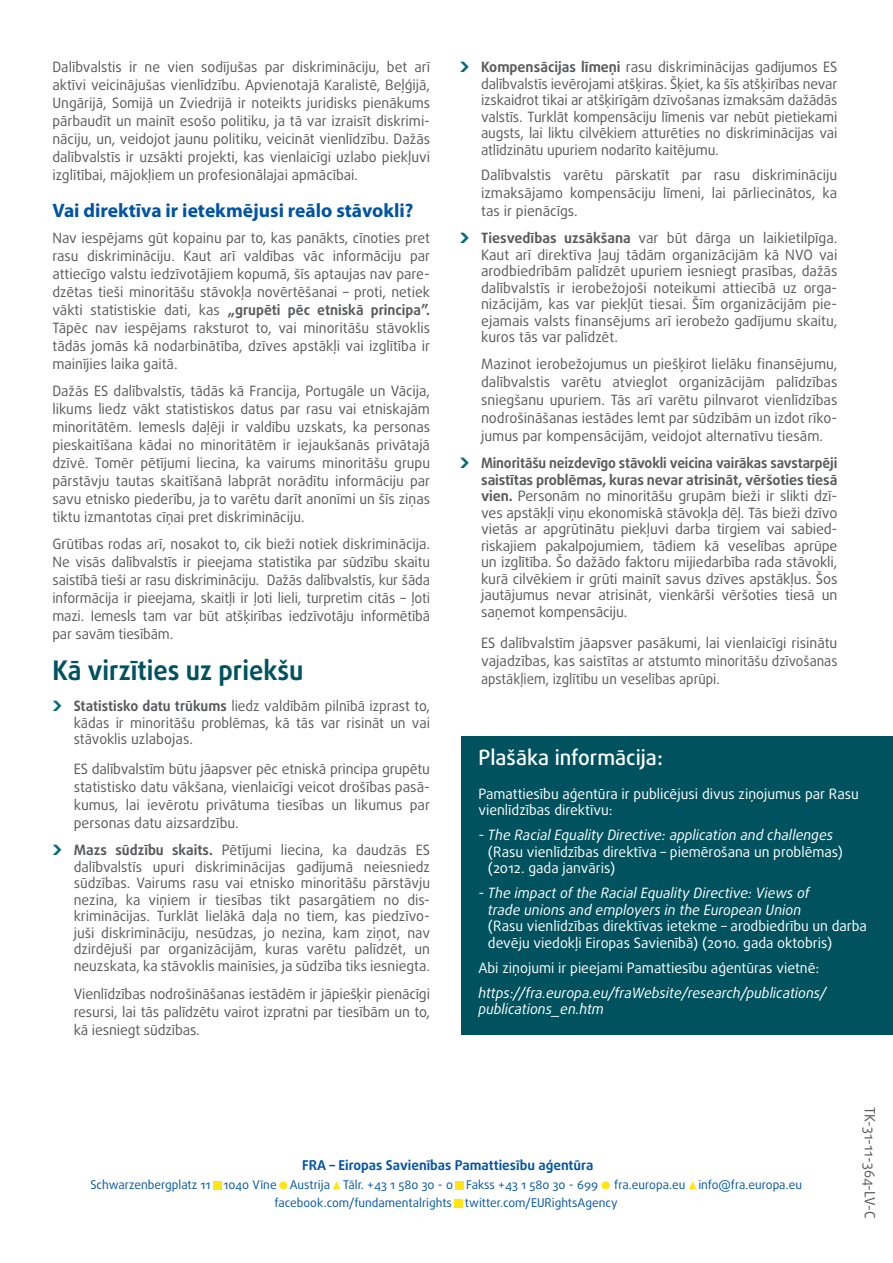
<style>
.page{position:relative;width:893px;height:1263px;background:#fff}
.page>*{position:absolute;margin:0;border:0;box-sizing:border-box;transform-origin:0 0}
.titre{font:700 27px "Daxline Pro";color:#00535e;scale:.94 1}
.titre_further_info{font:500 21px "Daxline Pro";color:#fff}
.sous-titre{font:700 19.5px "Myriad Pro";color:#0054a4}
.texte_flèche{font:14.25px/16.5px "Daxline Pro";color:#58595b;text-align:justify}
.body{font:14.25px/18px "Daxline Pro";color:#58595b;text-align:justify}
.body_retrait{font:14.25px/18px "Daxline Pro";color:#58595b;text-align:justify}
.further_info{font:14.25px/16.5px "Daxline Pro";color:#fff}
.further_info-2{font:italic 14.25px/16.5px "Daxline Pro";color:#fff}
.further_info-3{font:14.25px "Daxline Pro";color:#58595b}
.t1{font:700 13.5px "Daxline Pro";color:#0054a4}
.t2{font:12px "Daxline Pro";color:#0054a4}
.s1{font-weight:700}
.s2{font-style:italic}
</style>
<div class="page">
<div style="left:461px;top:736px;width:432px;height:299px;background:#00535e"></div>
<div style="left:279px;top:1181px;width:8px;height:8px;background:#ffe512;border-radius:50%"></div>
<div style="left:602px;top:1181px;width:8px;height:8px;background:#ffe512;border-radius:50%"></div>
<div style="left:214px;top:1181px;width:8px;height:8px;background:#ffe512"></div>
<div style="left:454px;top:1200px;width:9px;height:8px;background:#ffe512"></div>
<div style="left:456px;top:1181px;width:8px;height:8px;background:#ffe512"></div>
<svg style="left:332px;top:1181px;width:9px;height:8px"></svg>
<svg style="left:689px;top:1181px;width:8px;height:8px"></svg>
<p class="body" style="left:52px;top:58px;width:379px">Dalībvalstis ir ne vien sodījušas par diskrimināciju, bet arī aktīvi veicinājušas vienlīdzību. Apvienotajā Karalistē, Beļģijā, Ungārijā, Somijā un Zviedrijā ir noteikts juridisks pienākums pārbaudīt un mainīt esošo politiku, ja tā var izraisīt diskrimi&shy;nāciju, un, veidojot jaunu politiku, veicināt vienlīdzību. Dažās dalībvalstīs ir uzsākti projekti, kas vienlaicīgi uzlabo piekļuvi izglītībai, mājokļiem un profesionālajai apmācībai.</p>
<p class="sous-titre" style="left:52px;top:197px;width:363px">Vai direktīva ir ietekmējusi reālo stāvokli?</p>
<p class="body" style="left:52px;top:229px;width:379px">Nav iespējams gūt kopainu par to, kas panākts, cīnoties pret rasu diskrimināciju. Kaut arī valdības vāc informāciju par attiecīgo valstu iedzīvotājiem kopumā, šīs aptaujas nav pare&shy;dzētas tieši minoritāšu stāvokļa novērtēšanai – proti, netiek vākti statistiskie dati, kas <span class="s1">„grupēti pēc etniskā principa”.<br></span>Tāpēc nav iespējams raksturot to, vai minoritāšu stāvoklis tādās jomās kā nodarbinātība, dzīves apstākļi vai izglītība ir mainījies laika gaitā.</p>
<p class="body" style="left:52px;top:382px;width:379px">Dažās ES dalībvalstīs, tādās kā Francija, Portugāle un Vācija, likums liedz vākt statistiskos datus par rasu vai etniskajām minoritātēm. Iemesls daļēji ir valdību uzskats, ka personas pieskaitīšana kādai no minoritātēm ir iejaukšanās privātajā dzīvē. Tomēr pētījumi liecina, ka vairums minoritāšu grupu pārstāvju tautas skaitīšanā labprāt norādītu informāciju par savu etnisko piederību, ja to varētu darīt anonīmi un šīs ziņas tiktu izmantotas cīņai pret diskrimināciju.</p>
<p class="body" style="left:52px;top:535px;width:379px">Grūtības rodas arī, nosakot to, cik bieži notiek diskriminācija.<br>Ne visās dalībvalstīs ir pieejama statistika par sūdzību skaitu saistībā tieši ar rasu diskrimināciju. Dažās dalībvalstīs, kur šāda informācija ir pieejama, skaitļi ir ļoti lieli, turpretim citās – ļoti mazi. Iemesls tam var būt atšķirības iedzīvotāju informētībā par savām tiesībām.</p>
<p class="titre" style="left:52px;top:652px;width:269px">Kā virzīties uz priekšu</p>
<p class="texte_flèche" style="left:74px;top:698px;width:358px"><span class="s1">Statistisko datu trūkums</span> liedz valdībām pilnībā izprast to, kādas ir minoritāšu problēmas, kā tās var risināt un vai stāvoklis uzlabojas.</p>
<p class="body_retrait" style="left:74px;top:760px;width:358px">ES dalībvalstīm būtu jāapsver pēc etniskā principa grupētu statistisko datu vākšana, vienlaicīgi veicot drošības pasā&shy;kumus, lai ievērotu privātuma tiesības un likumus par personas datu aizsardzību.</p>
<p class="texte_flèche" style="left:74px;top:842px;width:358px"><span class="s1">Mazs sūdzību skaits.</span> Pētījumi liecina, ka daudzās ES dalībvalstīs upuri diskriminācijas gadījumā neiesniedz sūdzības. Vairums rasu vai etnisko minoritāšu pārstāvju nezina, ka viņiem ir tiesības tikt pasargātiem no dis&shy;kriminācijas. Turklāt lielākā daļa no tiem, kas piedzīvo&shy;juši diskrimināciju, nesūdzas, jo nezina, kam ziņot, nav dzirdējuši par organizācijām, kuras varētu palīdzēt, un neuzskata, ka stāvoklis mainīsies, ja sūdzība tiks iesniegta.</p>
<p class="body_retrait" style="left:74px;top:985px;width:358px">Vienlīdzības nodrošināšanas iestādēm ir jāpiešķir pienācīgi resursi, lai tās palīdzētu vairot izpratni par tiesībām un to, kā iesniegt sūdzības.</p>
<p class="texte_flèche" style="left:481px;top:59px;width:358px"><span class="s1">Kompensācijas līmeņi</span> rasu diskriminācijas gadījumos ES dalībvalstīs ievērojami atšķiras. Šķiet, ka šīs atšķirības nevar izskaidrot tikai ar atšķirīgām dzīvošanas izmaksām dažādās valstīs. Turklāt kompensāciju līmenis var nebūt pietiekami augsts, lai liktu cilvēkiem atturēties no diskriminācijas vai atlīdzinātu upuriem nodarīto kaitējumu.</p>
<p class="body_retrait" style="left:481px;top:166px;width:358px">Dalībvalstis varētu pārskatīt par rasu diskrimināciju izmaksājamo kompensāciju līmeni, lai pārliecinātos, ka tas ir pienācīgs.</p>
<p class="texte_flèche" style="left:481px;top:230px;width:358px"><span class="s1">Tiesvedības uzsākšana</span> var būt dārga un laikietilpīga.<br>Kaut arī direktīva ļauj tādām organizācijām kā NVO vai arodbiedrībām palīdzēt upuriem iesniegt prasības, dažās dalībvalstīs ir ierobežojoši noteikumi attiecībā uz orga&shy;nizācijām, kas var piekļūt tiesai. Šīm organizācijām pie&shy;ejamais valsts finansējums arī ierobežo gadījumu skaitu, kuros tās var palīdzēt.</p>
<p class="body_retrait" style="left:481px;top:355px;width:358px">Mazinot ierobežojumus un piešķirot lielāku finansējumu, dalībvalstis varētu atvieglot organizācijām palīdzības sniegšanu upuriem. Tās arī varētu pilnvarot vienlīdzības nodrošināšanas iestādes lemt par sūdzībām un izdot rīko&shy;jumus par kompensācijām, veidojot alternatīvu tiesām.</p>
<p class="texte_flèche" style="left:481px;top:455px;width:358px"><span class="s1">Minoritāšu neizdevīgo stāvokli veicina vairākas savstarpēji saistītas problēmas, kuras nevar atrisināt, vēršoties tiesā vien.</span> Personām no minoritāšu grupām bieži ir slikti dzī&shy;ves apstākļi viņu ekonomiskā stāvokļa dēļ. Tās bieži dzīvo vietās ar apgrūtinātu piekļuvi darba tirgiem vai sabied&shy;riskajiem pakalpojumiem, tādiem kā veselības aprūpe un izglītība. Šo dažādo faktoru mijiedarbība rada stāvokli, kurā cilvēkiem ir grūti mainīt savus dzīves apstākļus. Šos jautājumus nevar atrisināt, vienkārši vēršoties tiesā un saņemot kompensāciju.</p>
<p class="body_retrait" style="left:481px;top:634px;width:358px">ES dalībvalstīm jāapsver pasākumi, lai vienlaicīgi risinātu vajadzības, kas saistītas ar atstumto minoritāšu dzīvošanas apstākļiem, izglītību un veselības aprūpi.</p>
<p class="titre_further_info" style="left:478px;top:744px;width:186px">Plašāka informācija:</p>
<p class="further_info" style="left:478px;top:785px;width:382px">Pamattiesību aģentūra ir publicējusi divus ziņojumus par Rasu vienlīdzības direktīvu:</p>
<p class="further_info" style="left:488px;top:827px;width:357px;text-indent:-10px"><span class="s2">- The Racial Equality Directive: application and challenges </span>(Rasu vienlīdzības direktīva – piemērošana un problēmas) (2012. gada janvāris)</p>
<p class="further_info" style="left:488px;top:885px;width:381px;text-indent:-10px"><span class="s2">- The impact of the Racial Equality Directive: Views of<br>trade unions and employers in the European Union<br></span>(Rasu vienlīdzības direktīvas ietekme – arodbiedrību un darba devēju viedokļi Eiropas Savienībā) (2010. gada oktobris)</p>
<p class="further_info" style="left:478px;top:959px;width:342px">Abi ziņojumi ir pieejami Pamattiesību aģentūras vietnē:</p>
<p class="further_info-2" style="left:478px;top:984px;width:350px">https://fra.europa.eu/fraWebsite/research/publications/ publications_en.htm</p>
<p class="t1" style="left:302px;top:1156px;width:293px">FRA – Eiropas Savienības Pamattiesību aģentūra</p>
<p class="t2" style="left:90px;top:1176px;width:509px">Schwarzenbergplatz 11 1040 Vīne Austrija Tālr. +43 1 580 30 - 0 Fakss +43 1 580 30 - 699</p>
<p class="t2" style="left:614px;top:1176px;width:189px">fra.europa.eu info@fra.europa.eu</p>
<p class="t2" style="left:275px;top:1195px;width:345px">facebook.com/fundamentalrights twitter.com/EURightsAgency</p>
<p class="further_info-3" style="left:879px;top:1107px;width:113px;rotate:90deg">TK-31-11-364-LV-C</p>
</div>
